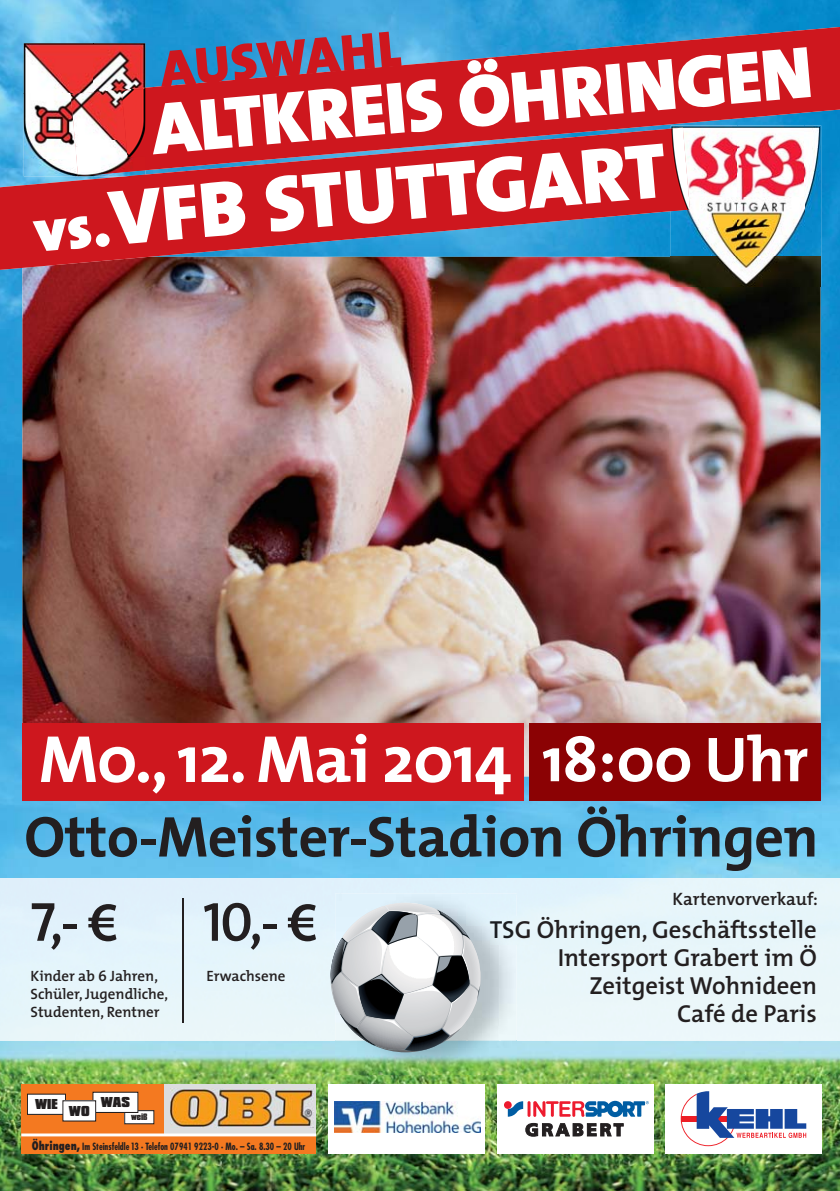
<style>
.page{position:relative;width:840px;height:1191px;background:#fff}
.page>*{position:absolute;margin:0;border:0;box-sizing:border-box;transform-origin:0 0}
.t1{font:900 79px "The Mix";color:#fff}
.t2{font:900 74px "The Mix";color:#fff}
.t3{font:700 67.2px "The Mix";letter-spacing:-.02em;color:#fff}
.t4{font:700 58px "The Mix";letter-spacing:-.01em;color:#231f20}
.t5{font:55.6px "The Mix Semi Bold Caps";color:#231f20}
.t6{font:900 52.2px "The Mix";color:#ce171e}
.t7{font:600 24.8px/28.2px "The Mix";color:#231f20;text-align:right}
.t8{font:600 18px "The Mix";color:#231f20}
.t9{font:600 15px/18px "The Mix";color:#231f20}
.t10{font:900 12.4px "Compacta BT";color:#231f20;scale:.88 1}
.t11{font:700 condensed 9.8px "Futura";color:#231f20;scale:.91 1}
.t12{font:900 8px "Compacta BT";color:#231f20;scale:.88 1}
.s1{font-size:61.6px}
.s2{font-size:64px}
.s3{font-family:"Myriad Pro";font-weight:600}
.s4{color:#1b1d21}
.s5{color:#1b1d20}
.s6{color:#1c1d20}
.s7{font-weight:800;font-size:11.6px}
</style>
<div class="page">
<img style="left:0;top:0;width:839px;height:1191px">
<img style="left:22px;top:271px;width:798px;height:505px">
<div style="left:22px;top:723px;width:501px;height:78px;background:#ce171e"></div>
<div style="left:528px;top:723px;width:292px;height:78px;background:#8b0204"></div>
<svg style="left:0;top:128px;width:670px;height:143px;background:#a43b4c"></svg>
<svg style="left:71px;top:25px;width:768px;height:151px;background:#a03e54"></svg>
<img style="left:24px;top:43px;width:121px;height:50px">
<img style="left:24px;top:93px;width:47px;height:83px">
<img style="left:71px;top:88px;width:59px;height:53px">
<img style="left:130px;top:88px;width:15px;height:1px">
<img style="left:71px;top:141px;width:74px;height:35px">
<img style="left:122px;top:89px;width:23px;height:69px">
<img style="left:670px;top:125px;width:134px;height:132px">
<img style="left:804px;top:125px;width:16px;height:132px">
<img style="left:670px;top:257px;width:150px;height:29px">
<img style="left:670px;top:128px;width:19px;height:83px">
<div style="left:0;top:878px;width:340px;height:162px;background:#e4f5fb"></div>
<div style="left:340px;top:878px;width:499px;height:16px;background:#e1f3fb"></div>
<div style="left:516px;top:894px;width:323px;height:32px;background:#e7f5fa"></div>
<div style="left:807px;top:926px;width:32px;height:114px;background:#eaf6f9"></div>
<div style="left:516px;top:944px;width:291px;height:96px;background:#eaf6fa"></div>
<div style="left:500px;top:916px;width:315px;height:28px;background:#e6f5fa"></div>
<div style="left:328px;top:1084px;width:156px;height:70px;background:#fff"></div>
<img style="left:334px;top:1101px;width:146px;height:31px">
<div style="left:21px;top:1084px;width:294px;height:70px;background:#f47920"></div>
<div style="left:165px;top:1084px;width:151px;height:50px;background:#dcddde"></div>
<img style="left:170px;top:1088px;width:143px;height:39px">
<div style="left:27px;top:1094px;width:38px;height:20px;background:#fff"></div>
<div style="left:125px;top:1110px;width:29px;height:13px;background:#fff"></div>
<div style="left:124px;top:1110px;width:30px;height:14px;border:1px solid #231f20"></div>
<div style="left:93px;top:1092px;width:45px;height:20px;background:#fff"></div>
<div style="left:92px;top:1091px;width:46px;height:22px;border:1px solid #231f20"></div>
<div style="left:63px;top:1100px;width:33px;height:21px;background:#fff"></div>
<hr style="left:21px;top:1133px;width:295px;height:3px;background:#fff">
<div style="left:665px;top:1084px;width:156px;height:70px;background:#fff"></div>
<svg style="left:680px;top:1091px;width:125px;height:55px"></svg>
<div style="left:496px;top:1084px;width:156px;height:70px;background:#fff"></div>
<svg style="left:503px;top:1101px;width:8px;height:7px"></svg>
<svg style="left:507px;top:1100px;width:141px;height:37px"></svg>
<img style="left:335px;top:1040px;width:181px;height:34px">
<img style="left:335px;top:893px;width:131px;height:9px">
<img style="left:466px;top:893px;width:50px;height:33px">
<img style="left:480px;top:926px;width:20px;height:114px">
<img style="left:499px;top:942px;width:17px;height:98px">
<svg style="left:330px;top:902px;width:150px;height:150px;background:#aeb5b9"></svg>
<hr style="left:182px;top:898px;width:2px;height:124px;background:#231f20">
<h3 class="t6" style="left:158px;top:49px;width:242px;rotate:-5deg">AUSWAHL</h3>
<h2 class="t2" style="left:149px;top:100px;width:664px;rotate:-5deg">ALTKREIS ÖHRINGEN</h2>
<h1 class="t1" style="left:30px;top:194px;width:636px;rotate:-5deg"><span class="s1">vs.</span>VFB STUTTGART</h1>
<h3 class="t3" style="left:39px;top:732px;width:770px">M0., 12. Mai 2014 <span class="s2">18:00 Uhr</span></h3>
<h3 class="t4" style="left:24px;top:814px;width:795px">Otto-Meister-Stadion Öhringen</h3>
<h3 class="t5" style="left:30px;top:889px;width:89px">7,- <span class="s3">€</span></h3>
<h3 class="t5" style="left:203px;top:889px;width:116px">10,- <span class="s3">€</span></h3>
<p class="t9" style="left:30px;top:968px;width:129px">Kinder ab 6 Jahren,</p>
<p class="t9" style="left:206px;top:968px;width:81px">Erwachsene</p>
<p class="t9" style="left:30px;top:986px;width:139px">Schüler, Jugendliche,<br>Studenten, Rentner</p>
<p class="t8" style="left:672px;top:892px;width:146px">Kartenvorverkauf:</p>
<p class="t7" style="left:489px;top:918px;width:328px"><span class="s4">T</span><span class="s5">S</span><span class="s6">G</span> Öhringen, Geschäftsstelle<br>Intersport Grabert im Ö<br>Zeitgeist Wohnideen<br>Café de Paris</p>
<p class="t10" style="left:35px;top:1099px;width:27px">WIE</p>
<p class="t10" style="left:69px;top:1105px;width:25px">WO</p>
<p class="t10" style="left:101px;top:1097px;width:34px">WAS</p>
<p class="t12" style="left:131px;top:1114px;width:20px">weiß</p>
<p class="t11" style="left:32px;top:1141px;width:302px"><span class="s7">Öhringen,</span> Im Steinsfeldle 13 · Telefon 07941 9223-0 · Mo. – Sa. 8.30 – 20 Uhr</p>
</div>
